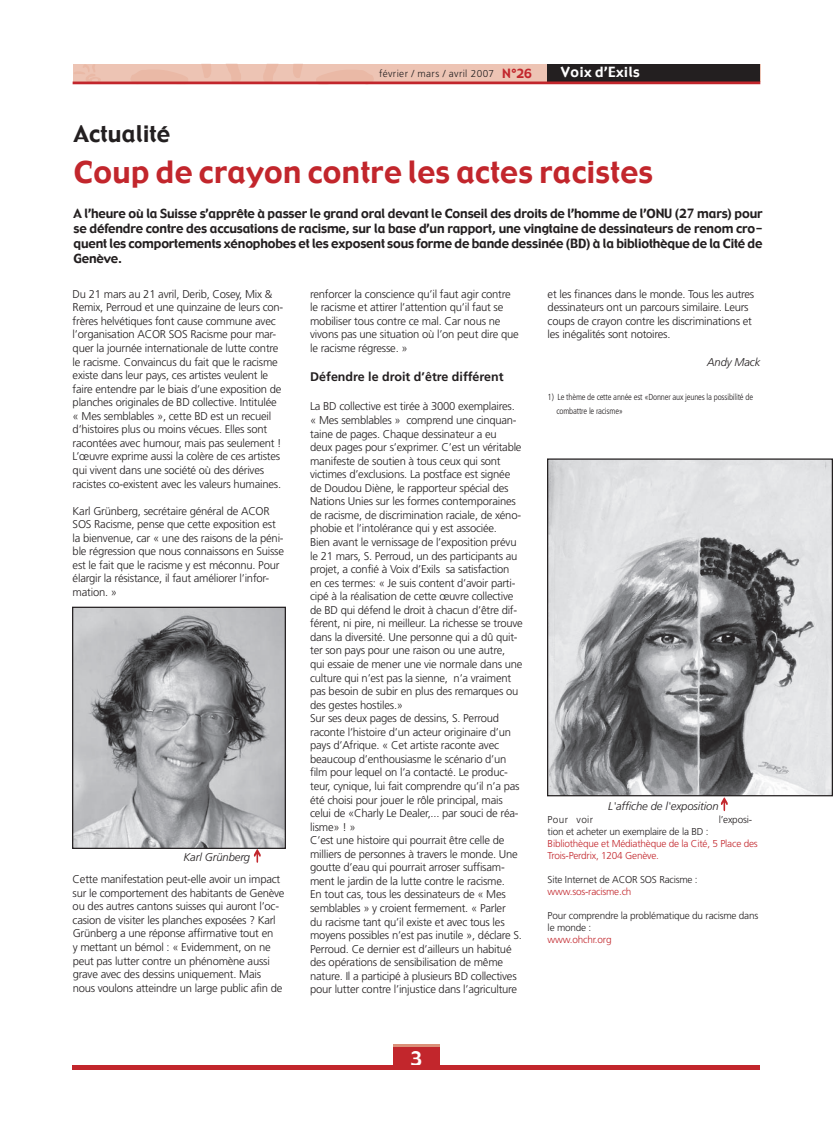
<style>
.page{position:relative;width:833px;height:1134px;background:#fff}
.page>*{position:absolute;margin:0;border:0;box-sizing:border-box;transform-origin:0 0}
.t1{font:30px "Gadget";letter-spacing:.015em;color:#c2262c}
.t2{font:22.5px "Gadget";letter-spacing:.015em;color:#231f20}
.t3{font:20px "Gadget";color:#fff}
.t4{font:13.75px "Gadget";letter-spacing:.04em;color:#fff}
.t5{font:12.5px/15px "Gadget";letter-spacing:-.01em;color:#231f20;text-align:justify}
.t6{font:700 12.5px "Frutiger";color:#231f20}
.t7{font:12.5px "Gadget";color:#c2262c}
.t8{font:300 11.25px/13.5px "Frutiger";letter-spacing:-.02em;color:#231f20}
.t9{font:italic 300 11.25px "Frutiger";letter-spacing:-.01em;color:#231f20}
.t10{font:300 10px/12px "Frutiger";letter-spacing:-.02em;color:#231f20}
.t11{font:300 10px/12px "Frutiger";letter-spacing:-.02em;color:#c2262c}
.t12{font:300 10px "Frutiger";letter-spacing:.035em;color:#231f20}
.t13{font:300 10px "Frutiger";letter-spacing:.03em;color:#231f20}
.t14{font:300 condensed 8.75px/13.5px "Frutiger";letter-spacing:-.02em;color:#231f20}
</style>
<div class="page">
<div style="left:73px;top:64px;width:687px;height:18px;background:#edc4b4"></div>
<svg style="left:226px;top:64px;width:15px;height:17px"></svg>
<svg style="left:202px;top:64px;width:9px;height:14px"></svg>
<svg style="left:131px;top:70px;width:57px;height:11px"></svg>
<svg style="left:263px;top:64px;width:15px;height:17px"></svg>
<svg style="left:293px;top:64px;width:10px;height:14px"></svg>
<svg style="left:316px;top:70px;width:58px;height:11px"></svg>
<svg style="left:74px;top:64px;width:27px;height:17px"></svg>
<div style="left:547px;top:64px;width:213px;height:18px;background:#231f20"></div>
<hr style="left:73px;top:81px;width:687px;height:3px;background:#c2262c">
<div style="left:393px;top:1044px;width:46px;height:26px;background:#c2262c"></div>
<hr style="left:393px;top:1044px;width:46px;height:3px;background:#db9079">
<div style="left:73px;top:1065px;width:687px;height:5px;background:#c2262c"></div>
<img style="left:549px;top:460px;width:282px;height:334px">
<div style="left:547px;top:458px;width:286px;height:338px;border:1px solid #231f20"></div>
<img style="left:74px;top:609px;width:210px;height:238px">
<div style="left:72px;top:607px;width:214px;height:242px;border:1px solid #231f20"></div>
<svg style="left:254px;top:849px;width:7px;height:14px"></svg>
<svg style="left:721px;top:797px;width:7px;height:14px"></svg>
<p class="t12" style="left:379px;top:68px;width:117px">février / mars / avril 2007</p>
<p class="t7" style="left:502px;top:65px;width:31px">N°26</p>
<p class="t4" style="left:561px;top:63px;width:80px">Voix d’Exils</p>
<h2 class="t2" style="left:74px;top:119px;width:98px">Actualité</h2>
<h1 class="t1" style="left:74px;top:153px;width:580px">Coup de crayon contre les actes racistes</h1>
<p class="t5" style="left:74px;top:206px;width:690px">A l’heure où la Suisse s’apprête à passer le grand oral devant le Conseil des droits de l’homme de l’ONU (27 mars) pour se défendre contre des accusations de racisme, sur la base d’un rapport, une vingtaine de dessinateurs de renom cro&shy;quent les comportements xénophobes et les exposent sous forme de bande dessinée (BD) à la bibliothèque de la Cité de Genève.</p>
<p class="t8" style="left:73px;top:287px;width:212px">Du 21 mars au 21 avril, Derib, Cosey, Mix &amp; Remix, Perroud et une quinzaine de leurs con&shy;frères helvétiques font cause commune avec l’organisation ACOR SOS Racisme pour mar&shy;quer la journée internationale de lutte contre le racisme. Convaincus du fait que le racisme existe dans leur pays, ces artistes veulent le faire entendre par le biais d’une exposition de planches originales de BD collective. Intitulée « Mes semblables », cette BD est un recueil d’histoires plus ou moins vécues. Elles sont racontées avec humour, mais pas seulement !<br>L’œuvre exprime aussi la colère de ces artistes qui vivent dans une société où des dérives racistes co-existent avec les valeurs humaines.</p>
<p class="t8" style="left:73px;top:504px;width:213px">Karl Grünberg, secrétaire général de ACOR SOS Racisme, pense que cette exposition est la bienvenue, car « une des raisons de la péni&shy;ble régression que nous connaissons en Suisse est le fait que le racisme y est méconnu. Pour élargir la résistance, il faut améliorer l’infor&shy;mation. »</p>
<p class="t9" style="left:183px;top:851px;width:68px">Karl Grünberg</p>
<p class="t8" style="left:73px;top:872px;width:213px">Cette manifestation peut-elle avoir un impact sur le comportement des habitants de Genève ou des autres cantons suisses qui auront l’oc&shy;casion de visiter les planches exposées ? Karl Grünberg a une réponse affirmative tout en<br>y mettant un bémol : « Evidemment, on ne peut pas lutter contre un phénomène aussi grave avec des dessins uniquement. Mais nous voulons atteindre un large public afin de</p>
<p class="t8" style="left:310px;top:287px;width:210px">renforcer la conscience qu’il faut agir contre le racisme et attirer l’attention qu’il faut se mobiliser tous contre ce mal. Car nous ne vivons pas une situation où l’on peut dire que le racisme régresse. »</p>
<p class="t6" style="left:310px;top:369px;width:195px">Défendre le droit d’être différent</p>
<p class="t8" style="left:310px;top:400px;width:214px">La BD collective est tirée à 3000 exemplaires. « Mes semblables » comprend une cinquan&shy;taine de pages. Chaque dessinateur a eu<br>deux pages pour s’exprimer. C’est un véritable manifeste de soutien à tous ceux qui sont victimes d’exclusions. La postface est signée de Doudou Diène, le rapporteur spécial des Nations Unies sur les formes contemporaines de racisme, de discrimination raciale, de xéno&shy;phobie et l’intolérance qui y est associée.<br>Bien avant le vernissage de l’exposition prévu le 21 mars, S. Perroud, un des participants au projet, a confié à Voix d’Exils sa satisfaction en ces termes: « Je suis content d’avoir parti&shy;cipé à la réalisation de cette œuvre collective de BD qui défend le droit à chacun d’être dif&shy;férent, ni pire, ni meilleur. La richesse se trouve dans la diversité. Une personne qui a dû quit&shy;ter son pays pour une raison ou une autre,<br>qui essaie de mener une vie normale dans une culture qui n’est pas la sienne, n’a vraiment pas besoin de subir en plus des remarques ou des gestes hostiles.»<br>Sur ses deux pages de dessins, S. Perroud raconte l’histoire d’un acteur originaire d’un pays d’Afrique. « Cet artiste raconte avec beaucoup d’enthousiasme le scénario d’un film pour lequel on l’a contacté. Le produc&shy;teur, cynique, lui fait comprendre qu’il n’a pas été choisi pour jouer le rôle principal, mais celui de «Charly Le Dealer,... par souci de réa&shy;lisme» ! »<br>C’est une histoire qui pourrait être celle de milliers de personnes à travers le monde. Une goutte d’eau qui pourrait arroser suffisam&shy;ment le jardin de la lutte contre le racisme.<br>En tout cas, tous les dessinateurs de « Mes semblables » y croient fermement. « Parler<br>du racisme tant qu’il existe et avec tous les moyens possibles n’est pas inutile », déclare S.<br>Perroud. Ce dernier est d’ailleurs un habitué des opérations de sensibilisation de même nature. Il a participé à plusieurs BD collectives pour lutter contre l’injustice dans l’agriculture</p>
<h3 class="t3" style="left:410px;top:1046px;width:14px">3</h3>
<p class="t8" style="left:547px;top:287px;width:208px">et les finances dans le monde. Tous les autres dessinateurs ont un parcours similaire. Leurs coups de crayon contre les discriminations et les inégalités sont notoires.</p>
<p class="t9" style="left:707px;top:355px;width:55px">Andy Mack</p>
<p class="t14" style="left:556px;top:391px;width:198px;text-indent:-9px">1) Le thème de cette année est «Donner aux jeunes la possibilité de combattre le racisme»</p>
<p class="t9" style="left:608px;top:799px;width:112px">L'affiche de l'exposition</p>
<p class="t13" style="left:547px;top:813px;width:47px">Pour voir</p>
<p class="t10" style="left:718px;top:813px;width:35px">l’exposi-</p>
<p class="t10" style="left:547px;top:825px;width:162px">tion et acheter un exemplaire de la BD :</p>
<p class="t11" style="left:547px;top:837px;width:212px">Bibliothèque et Médiathèque de la Cité, 5 Place des<br>Trois-Perdrix, 1204 Genève.</p>
<p class="t10" style="left:547px;top:873px;width:152px">Site Internet de ACOR SOS Racisme :</p>
<p class="t11" style="left:547px;top:885px;width:85px">www.sos-racisme.ch</p>
<p class="t10" style="left:547px;top:909px;width:212px">Pour comprendre la problématique du racisme dans le monde :</p>
<p class="t11" style="left:547px;top:934px;width:65px">www.ohchr.org</p>
</div>
